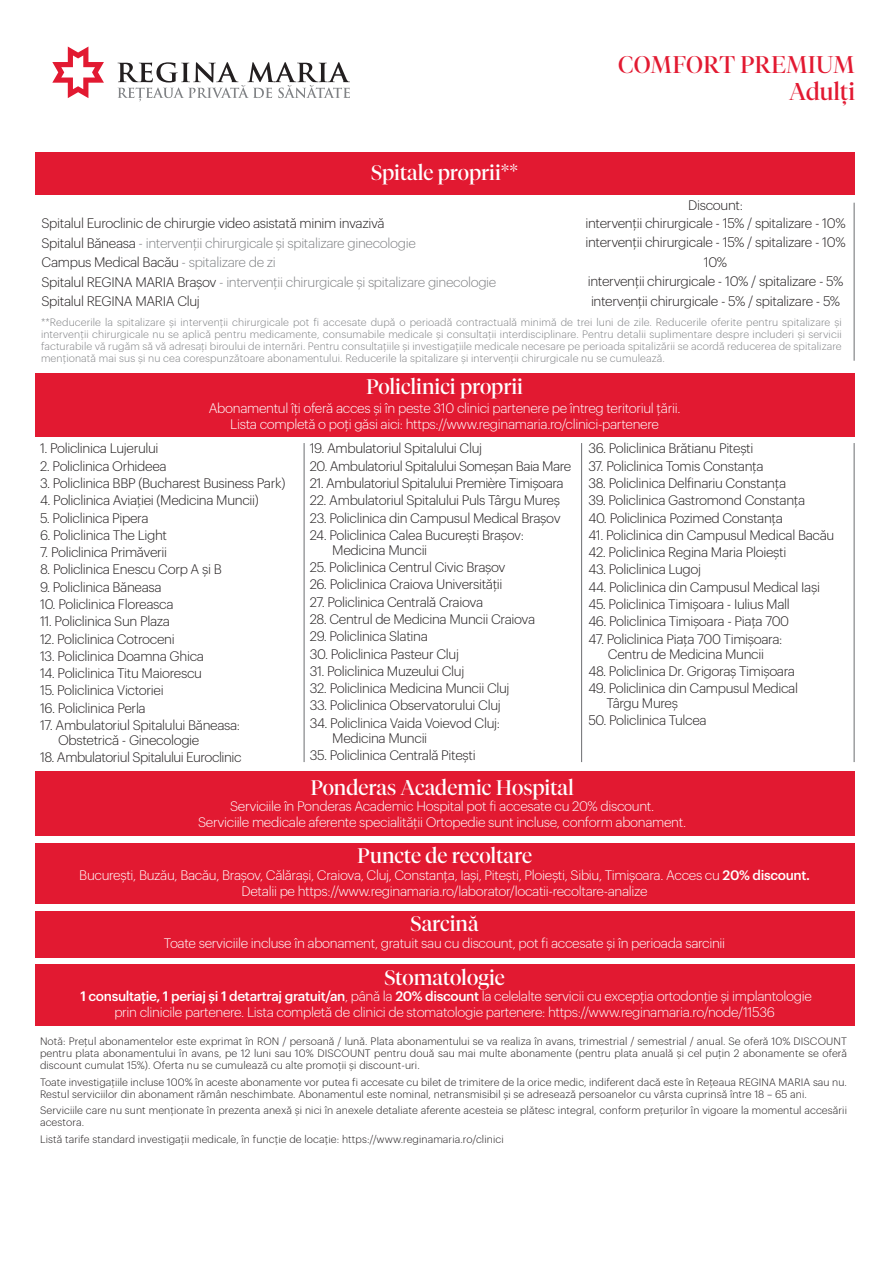
<style>
.page{position:relative;width:893px;height:1263px;background:#fff}
.page>*{position:absolute;margin:0;border:0;box-sizing:border-box;transform-origin:0 0}
.t1{font:24px/27px "Tiempos Fine";color:#e21931;text-align:right}
.t2{font:21px "Tiempos Fine";color:#fff}
.t3{font:300 13.5px/19.5px "Graphik";letter-spacing:-.025em;color:#231f20}
.t4{font:300 13.5px/16.2px "Graphik";letter-spacing:-.025em;color:#fff;text-align:center}
.t5{font:300 10.5px/12px "Graphik";letter-spacing:.01em;color:#231f20}
.t6{font:300 10.5px/12px "Graphik";letter-spacing:.01em;color:#808285;text-align:justify}
.s1{color:#808285}
.s2{font-weight:500}
</style>
<div class="page">
<svg style="left:52px;top:47px;width:52px;height:51px"></svg>
<svg style="left:118px;top:62px;width:232px;height:40px"></svg>
<div style="left:35px;top:152px;width:819px;height:43px;background:#e21931"></div>
<hr style="left:854px;top:203px;width:1px;height:158px;background:#6c6d70">
<div style="left:35px;top:843px;width:819px;height:60px;background:#e21931"></div>
<div style="left:35px;top:911px;width:819px;height:46px;background:#e21931"></div>
<div style="left:35px;top:964px;width:819px;height:62px;background:#e21931"></div>
<div style="left:35px;top:373px;width:819px;height:64px;background:#e21931"></div>
<hr style="left:304px;top:443px;width:1px;height:319px;background:#6c6d70">
<hr style="left:581px;top:443px;width:1px;height:319px;background:#6c6d70">
<hr style="left:854px;top:443px;width:1px;height:319px;background:#6c6d70">
<div style="left:35px;top:772px;width:819px;height:64px;background:#e21931"></div>
<h1 class="t1" style="left:618px;top:51px;width:238px">COMFORT PREMIUM<br>Adulți</h1>
<h2 class="t2" style="left:371px;top:160px;width:148px">Spitale proprii**</h2>
<p class="t3" style="left:42px;top:212px;width:456px">Spitalul Euroclinic de chirurgie video asistată minim invazivă<br>Spitalul Băneasa <span class="s1">- intervenții chirurgicale și spitalizare ginecologie<br></span>Campus Medical Bacău <span class="s1">- spitalizare de zi<br></span>Spitalul REGINA MARIA Brașov <span class="s1">- intervenții chirurgicale și spitalizare ginecologie </span>Spitalul REGINA MARIA Cluj</p>
<p class="t3" style="left:585px;top:212px;width:262px;text-align:center">intervenții chirurgicale - 15% / spitalizare - 10% intervenții chirurgicale - 15% / spitalizare - 10% 10%<br>intervenții chirurgicale - 10% / spitalizare - 5% intervenții chirurgicale - 5% / spitalizare - 5%</p>
<p class="t3" style="left:688px;top:194px;width:56px">Discount:</p>
<p class="t6" style="left:41px;top:315px;width:802px">**Reducerile la spitalizare și intervenții chirurgicale pot fi accesate după o perioadă contractuală minimă de trei luni de zile. Reducerile oferite pentru spitalizare și intervenții chirurgicale nu se aplică pentru medicamente, consumabile medicale și consultații interdisciplinare. Pentru detalii suplimentare despre includeri și servicii facturabile vă rugăm să vă adresați biroului de internări. Pentru consultațiile și investigațiile medicale necesare pe perioada spitalizării se acordă reducerea de spitalizare menționată mai sus și nu cea corespunzătoare abonamentului. Reducerile la spitalizare și intervenții chirurgicale nu se cumulează.</p>
<h2 class="t2" style="left:366px;top:374px;width:158px">Policlinici proprii</h2>
<p class="t4" style="left:209px;top:399px;width:473px">Abonamentul îți oferă acces și în peste 310 clinici partenere pe întreg teritoriul țării.<br>Lista completă o poți găsi aici: https://www.reginamaria.ro/clinici-partenere</p>
<p class="t3" style="left:40px;top:438px;width:120px">1. Policlinica Lujerului</p>
<p class="t3" style="left:40px;top:455px;width:128px">2. Policlinica Orhideea</p>
<p class="t3" style="left:40px;top:472px;width:247px">3. Policlinica BBP (Bucharest Business Park)</p>
<p class="t3" style="left:40px;top:490px;width:220px">4. Policlinica Aviației (Medicina Muncii)</p>
<p class="t3" style="left:40px;top:507px;width:110px">5. Policlinica Pipera</p>
<p class="t3" style="left:40px;top:524px;width:129px">6. Policlinica The Light</p>
<p class="t3" style="left:40px;top:541px;width:129px">7. Policlinica Primăverii</p>
<p class="t3" style="left:40px;top:559px;width:183px">8. Policlinica Enescu Corp A și B</p>
<p class="t3" style="left:40px;top:576px;width:123px">9. Policlinica Băneasa</p>
<p class="t3" style="left:40px;top:593px;width:135px">10. Policlinica Floreasca</p>
<p class="t3" style="left:40px;top:611px;width:131px">11. Policlinica Sun Plaza</p>
<p class="t3" style="left:40px;top:628px;width:136px">12. Policlinica Cotroceni</p>
<p class="t3" style="left:40px;top:645px;width:165px">13. Policlinica Doamna Ghica</p>
<p class="t3" style="left:40px;top:662px;width:164px">14. Policlinica Titu Maiorescu</p>
<p class="t3" style="left:40px;top:680px;width:125px">15. Policlinica Victoriei</p>
<p class="t3" style="left:40px;top:697px;width:107px">16. Policlinica Perla</p>
<p class="t3" style="left:58px;top:716px;width:184px;line-height:15px;text-indent:-18px">17. Ambulatoriul Spitalului Băneasa:<br>Obstetrică - Ginecologie</p>
<p class="t3" style="left:40px;top:746px;width:203px">18. Ambulatoriul Spitalului Euroclinic</p>
<p class="t3" style="left:310px;top:438px;width:174px">19. Ambulatoriul Spitalului Cluj</p>
<p class="t3" style="left:310px;top:455px;width:263px">20. Ambulatoriul Spitalului Someșan Baia Mare</p>
<p class="t3" style="left:310px;top:472px;width:255px">21. Ambulatoriul Spitalului Première Timișoara</p>
<p class="t3" style="left:310px;top:490px;width:252px">22. Ambulatoriul Spitalului Puls Târgu Mureș</p>
<p class="t3" style="left:310px;top:507px;width:252px">23. Policlinica din Campusul Medical Brașov</p>
<p class="t3" style="left:332px;top:526px;width:193px;line-height:15px;text-indent:-23px">24. Policlinica Calea București Brașov:<br>Medicina Muncii</p>
<p class="t3" style="left:310px;top:556px;width:197px">25. Policlinica Centrul Civic Brașov</p>
<p class="t3" style="left:310px;top:574px;width:194px">26. Policlinica Craiova Universității</p>
<p class="t3" style="left:310px;top:591px;width:175px">27. Policlinica Centrală Craiova</p>
<p class="t3" style="left:310px;top:608px;width:227px">28. Centrul de Medicina Muncii Craiova</p>
<p class="t3" style="left:310px;top:626px;width:120px">29. Policlinica Slatina</p>
<p class="t3" style="left:310px;top:643px;width:151px">30. Policlinica Pasteur Cluj</p>
<p class="t3" style="left:310px;top:660px;width:156px">31. Policlinica Muzeului Cluj</p>
<p class="t3" style="left:310px;top:677px;width:201px">32. Policlinica Medicina Muncii Cluj</p>
<p class="t3" style="left:310px;top:695px;width:192px">33. Policlinica Observatorului Cluj</p>
<p class="t3" style="left:332px;top:714px;width:169px;line-height:15px;text-indent:-23px">34. Policlinica Vaida Voievod Cluj:<br>Medicina Muncii</p>
<p class="t3" style="left:310px;top:744px;width:167px">35. Policlinica Centrală Pitești</p>
<p class="t3" style="left:588px;top:438px;width:167px">36. Policlinica Brătianu Pitești</p>
<p class="t3" style="left:588px;top:455px;width:177px">37. Policlinica Tomis Constanța</p>
<p class="t3" style="left:588px;top:472px;width:199px">38. Policlinica Delfinariu Constanța</p>
<p class="t3" style="left:588px;top:490px;width:218px">39. Policlinica Gastromond Constanța</p>
<p class="t3" style="left:588px;top:507px;width:196px">40. Policlinica Pozimed Constanța</p>
<p class="t3" style="left:588px;top:524px;width:248px">41. Policlinica din Campusul Medical Bacău</p>
<p class="t3" style="left:588px;top:541px;width:199px">42. Policlinica Regina Maria Ploiești</p>
<p class="t3" style="left:588px;top:559px;width:114px">43. Policlinica Lugoj</p>
<p class="t3" style="left:588px;top:576px;width:233px">44. Policlinica din Campusul Medical Iași</p>
<p class="t3" style="left:588px;top:593px;width:203px">45. Policlinica Timișoara - Iulius Mall</p>
<p class="t3" style="left:588px;top:611px;width:202px">46. Policlinica Timișoara - Piața 700</p>
<p class="t3" style="left:588px;top:630px;width:196px;line-height:15px;text-align:center">47. Policlinica Piața 700 Timișoara:<br>Centru de Medicina Muncii</p>
<p class="t3" style="left:588px;top:660px;width:208px">48. Policlinica Dr. Grigoraș Timișoara</p>
<p class="t3" style="left:606px;top:680px;width:193px;line-height:15px;text-indent:-18px">49. Policlinica din Campusul Medical<br>Târgu Mureș</p>
<p class="t3" style="left:588px;top:710px;width:120px">50. Policlinica Tulcea</p>
<h2 class="t2" style="left:310px;top:775px;width:265px">Ponderas Academic Hospital</h2>
<p class="t4" style="left:198px;top:797px;width:489px">Serviciile în Ponderas Academic Hospital pot fi accesate cu 20% discount.<br>Serviciile medicale aferente specialității Ortopedie sunt incluse, conform abonament.</p>
<h2 class="t2" style="left:357px;top:843px;width:176px">Puncte de recoltare</h2>
<p class="t4" style="left:79px;top:865px;width:732px">București, Buzău, Bacău, Brașov, Călărași, Craiova, Cluj, Constanța, Iași, Pitești, Ploiești, Sibiu, Timișoara. Acces cu <span class="s2">20% discount.<br></span>Detalii pe https://www.reginamaria.ro/laborator/locatii-recoltare-analize</p>
<h2 class="t2" style="left:411px;top:911px;width:70px">Sarcină</h2>
<p class="t4" style="left:164px;top:933px;width:563px">Toate serviciile incluse în abonament, gratuit sau cu discount, pot fi accesate și în perioada sarcinii</p>
<h2 class="t2" style="left:384px;top:965px;width:122px">Stomatologie</h2>
<p class="t4" style="left:80px;top:987px;width:733px"><span class="s2">1 consultație, 1 periaj și 1 detartraj gratuit/an</span>, până la <span class="s2">20% discount</span> la celelalte servicii cu excepția ortodonție și implantologie prin clinicile partenere. Lista completă de clinici de stomatologie partenere: https://www.reginamaria.ro/node/11536</p>
<p class="t5" style="left:40px;top:1035px;width:809px;text-align:justify">Notă: Prețul abonamentelor este exprimat în RON / persoană / lună. Plata abonamentului se va realiza în avans, trimestrial / semestrial / anual. Se oferă 10% DISCOUNT pentru plata abonamentului în avans, pe 12 luni sau 10% DISCOUNT pentru două sau mai multe abonamente (pentru plata anuală și cel puțin 2 abonamente se oferă discount cumulat 15%). Oferta nu se cumulează cu alte promoții și discount-uri.</p>
<p class="t5" style="left:40px;top:1075px;width:808px">Toate investigațiile incluse 100% în aceste abonamente vor putea fi accesate cu bilet de trimitere de la orice medic, indiferent dacă este în Rețeaua REGINA MARIA sau nu.<br>Restul serviciilor din abonament rămân neschimbate. Abonamentul este nominal, netransmisibil și se adresează persoanelor cu vârsta cuprinsă între 18 – 65 ani.</p>
<p class="t5" style="left:40px;top:1104px;width:808px">Serviciile care nu sunt menționate în prezenta anexă și nici în anexele detaliate aferente acesteia se plătesc integral, conform prețurilor în vigoare la momentul accesării acestora.</p>
<p class="t5" style="left:40px;top:1132px;width:465px">Listă tarife standard investigații medicale, în funcție de locație: https://www.reginamaria.ro/clinici</p>
</div>
